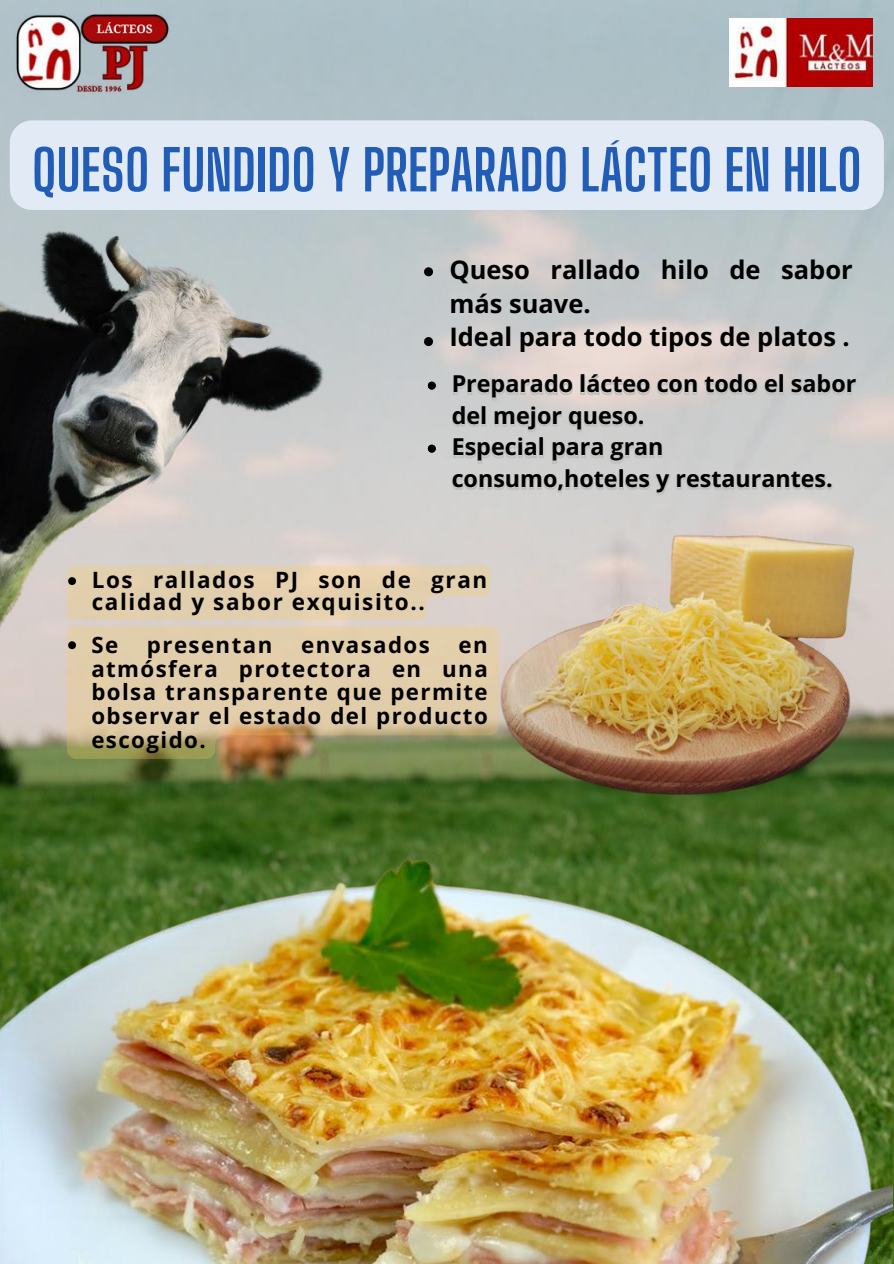
<style>
.page{position:relative;width:894px;height:1264px;background:#fff}
.page>*{position:absolute;margin:0;border:0;box-sizing:border-box;transform-origin:0 0}
.t1{font:700 55.5px "Big Shoulders Display";color:#215db6}
.t2{font:700 25.5px/33.8px "Open Sans";color:#000}
.t3{font:700 23.25px/31.5px "Open Sans";color:#000}
.t4{font:700 22.5px/22.5px "Open Sans";letter-spacing:.07em;color:#000}
.t5{font:700 22.2px/23.7px "Open Sans";letter-spacing:.065em;color:#000;text-align:justify}
</style>
<div class="page">
<img style="left:0;top:0;width:893px;height:1263px">
<img style="left:729px;top:19px;width:143px;height:67px">
<img style="left:0;top:849px;width:892px;height:414px">
<img style="left:0;top:219px;width:529px;height:412px">
<img style="left:451px;top:525px;width:420px;height:279px">
<svg style="left:424px;top:267px;width:9px;height:9px"></svg>
<svg style="left:424px;top:337px;width:9px;height:9px"></svg>
<svg style="left:428px;top:382px;width:7px;height:7px"></svg>
<svg style="left:428px;top:445px;width:7px;height:7px"></svg>
<div style="left:10px;top:120px;width:873px;height:90px;background:#e2eaf6;border-radius:22px"></div>
<svg style="left:67px;top:566px;width:423px;height:54px;background:#e2cfaf"></svg>
<svg style="left:68px;top:577px;width:8px;height:8px"></svg>
<svg style="left:67px;top:626px;width:431px;height:133px;background:#d2bf99"></svg>
<svg style="left:68px;top:641px;width:8px;height:8px"></svg>
<svg style="left:450px;top:374px;width:407px;height:125px;background:#cdcbca"></svg>
<img style="left:2px;top:7px;width:180px;height:104px">
<h1 class="t1" style="left:32px;top:137px;width:830px">QUESO FUNDIDO Y PREPARADO LÁCTEO EN HILO</h1>
<p class="t2" style="left:449px;top:252px;width:405px">Queso rallado hilo de sabor más suave.<br>Ideal para todo tipos de platos .</p>
<p class="t3" style="left:451px;top:367px;width:406px">Preparado lácteo con todo el sabor del mejor queso.<br>Especial para gran consumo,hoteles y restaurantes.</p>
<p class="t4" style="left:92px;top:567px;width:397px">Los rallados PJ son de gran calidad y sabor exquisito..</p>
<p class="t5" style="left:91px;top:632px;width:28px">Se</p>
<p class="t5" style="left:147px;top:632px;width:127px">presentan</p>
<p class="t5" style="left:301px;top:632px;width:130px">envasados</p>
<p class="t5" style="left:91px;top:632px;width:398px;text-indent:367px">en atmósfera protectora en una bolsa transparente que permite observar el estado del producto escogido.</p>
</div>
